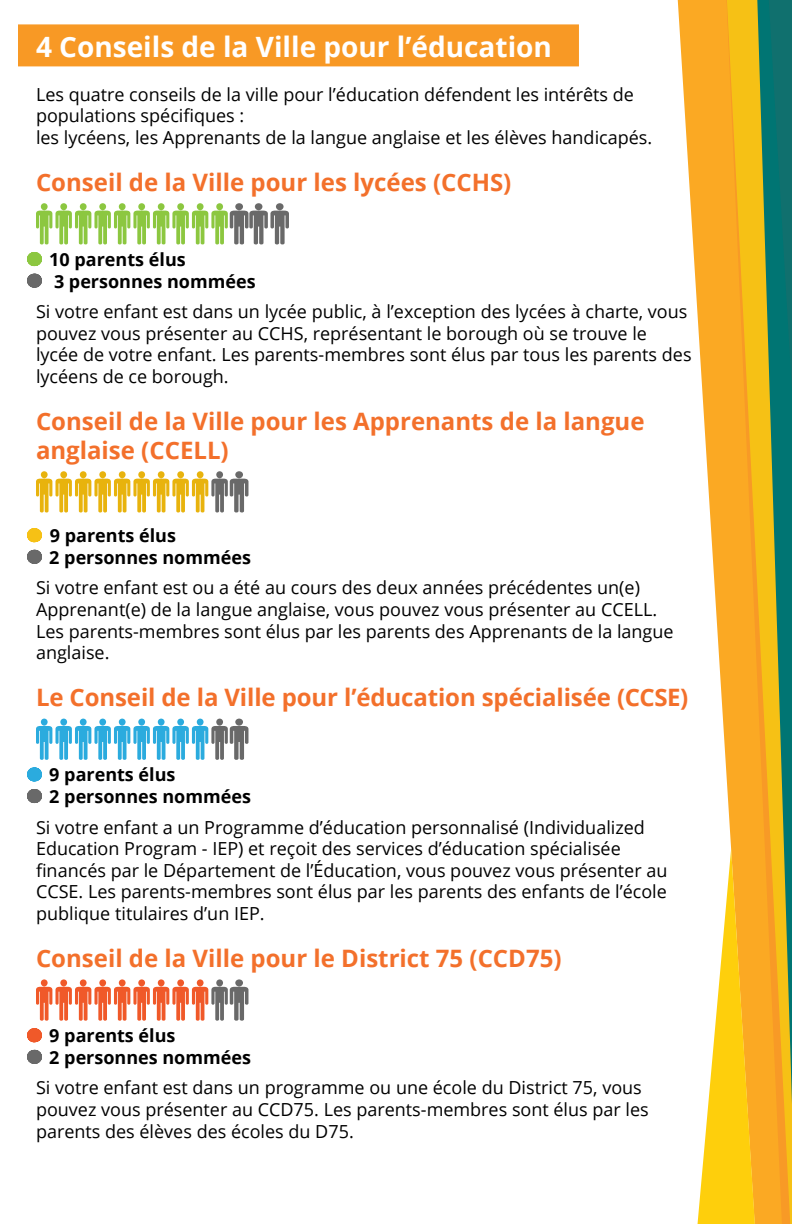
<style>
.page{position:relative;width:792px;height:1224px;background:#fff}
.page>*{position:absolute;margin:0;border:0;box-sizing:border-box;transform-origin:0 0}
.t1{font:700 28px "Open Sans";color:#fff}
.t2{font:700 24px/28.8px "Open Sans";color:#f3702b}
.Body_Text{font:18px/21.6px "Open Sans";color:#000}
.Icon_Text_-_Gray{font:700 18px "Open Sans";color:#000}
.Icon_Text_-_CCHS_Gre{font:700 18px "Open Sans";color:#000}
.Icon_Text_-_CCELL_Ye{font:700 18px "Open Sans";color:#000}
.Icon_Text_-_CCSE_Blu{font:700 18px "Open Sans";color:#000}
.Icon_Text_-_CCD75_Or{font:700 18px "Open Sans";color:#000}
</style>
<div class="page">
<svg style="left:790px;top:0;width:2px;height:1224px;background:#237c65"></svg>
<svg style="left:782px;top:0;width:8px;height:1224px;background:#458559"></svg>
<svg style="left:678px;top:0;width:104px;height:1224px"></svg>
<svg style="left:698px;top:849px;width:57px;height:375px"></svg>
<div style="left:18px;top:24px;width:561px;height:42px;background:#f89925"></div>
<svg style="left:34px;top:252px;width:1px;height:14px"></svg>
<svg style="left:34px;top:274px;width:1px;height:14px"></svg>
<svg style="left:34px;top:528px;width:1px;height:14px"></svg>
<svg style="left:34px;top:550px;width:1px;height:14px"></svg>
<svg style="left:34px;top:767px;width:1px;height:14px"></svg>
<svg style="left:34px;top:789px;width:1px;height:14px"></svg>
<svg style="left:34px;top:1028px;width:1px;height:14px"></svg>
<svg style="left:34px;top:1050px;width:1px;height:14px"></svg>
<svg style="left:36px;top:203px;width:253px;height:41px"></svg>
<svg style="left:36px;top:471px;width:212px;height:41px"></svg>
<svg style="left:36px;top:719px;width:212px;height:41px"></svg>
<svg style="left:36px;top:979px;width:212px;height:42px"></svg>
<h3 class="t1" style="left:36px;top:27px;width:517px">4 Conseils de la Ville pour l’éducation</h3>
<p class="Body_Text" style="left:36px;top:83px;width:599px">Les quatre conseils de la ville pour l’éducation défendent les intérêts de populations spécifiques :</p>
<p class="Body_Text" style="left:36px;top:126px;width:618px">les lycéens, les Apprenants de la langue anglaise et les élèves handicapés.</p>
<h4 class="t2" style="left:36px;top:167px;width:477px">Conseil de la Ville pour les lycées (CCHS)</h4>
<p class="Icon_Text_-_CCHS_Gre" style="left:49px;top:247px;width:138px">10 parents élus</p>
<p class="Icon_Text_-_Gray" style="left:54px;top:268px;width:203px">3 personnes nommées</p>
<p class="Body_Text" style="left:36px;top:300px;width:657px">Si votre enfant est dans un lycée public, à l’exception des lycées à charte, vous pouvez vous présenter au CCHS, représentant le borough où se trouve le lycée de votre enfant. Les parents-membres sont élus par tous les parents des lycéens de ce borough.</p>
<h4 class="t2" style="left:36px;top:406px;width:610px">Conseil de la Ville pour les Apprenants de la langue anglaise (CCELL)</h4>
<p class="Icon_Text_-_CCELL_Ye" style="left:50px;top:523px;width:128px">9 parents élus</p>
<p class="Icon_Text_-_Gray" style="left:49px;top:545px;width:203px">2 personnes nommées</p>
<p class="Body_Text" style="left:36px;top:577px;width:639px">Si votre enfant est ou a été au cours des deux années précédentes un(e)<br>Apprenant(e) de la langue anglaise, vous pouvez vous présenter au CCELL.<br>Les parents-membres sont élus par les parents des Apprenants de la langue anglaise.</p>
<h4 class="t2" style="left:36px;top:682px;width:654px">Le Conseil de la Ville pour l’éducation spécialisée (CCSE)</h4>
<p class="Icon_Text_-_CCSE_Blu" style="left:49px;top:762px;width:128px">9 parents élus</p>
<p class="Icon_Text_-_Gray" style="left:49px;top:784px;width:203px">2 personnes nommées</p>
<p class="Body_Text" style="left:36px;top:816px;width:633px">Si votre enfant a un Programme d’éducation personnalisé (Individualized Education Program - IEP) et reçoit des services d’éducation spécialisée financés par le Département de l’Éducation, vous pouvez vous présenter au CCSE. Les parents-membres sont élus par les parents des enfants de l’école publique titulaires d’un IEP.</p>
<h4 class="t2" style="left:36px;top:943px;width:527px">Conseil de la Ville pour le District 75 (CCD75)</h4>
<p class="Icon_Text_-_CCD75_Or" style="left:49px;top:1023px;width:128px">9 parents élus</p>
<p class="Icon_Text_-_Gray" style="left:49px;top:1045px;width:203px">2 personnes nommées</p>
<p class="Body_Text" style="left:36px;top:1077px;width:614px">Si votre enfant est dans un programme ou une école du District 75, vous pouvez vous présenter au CCD75. Les parents-membres sont élus par les parents des élèves des écoles du D75.</p>
</div>
